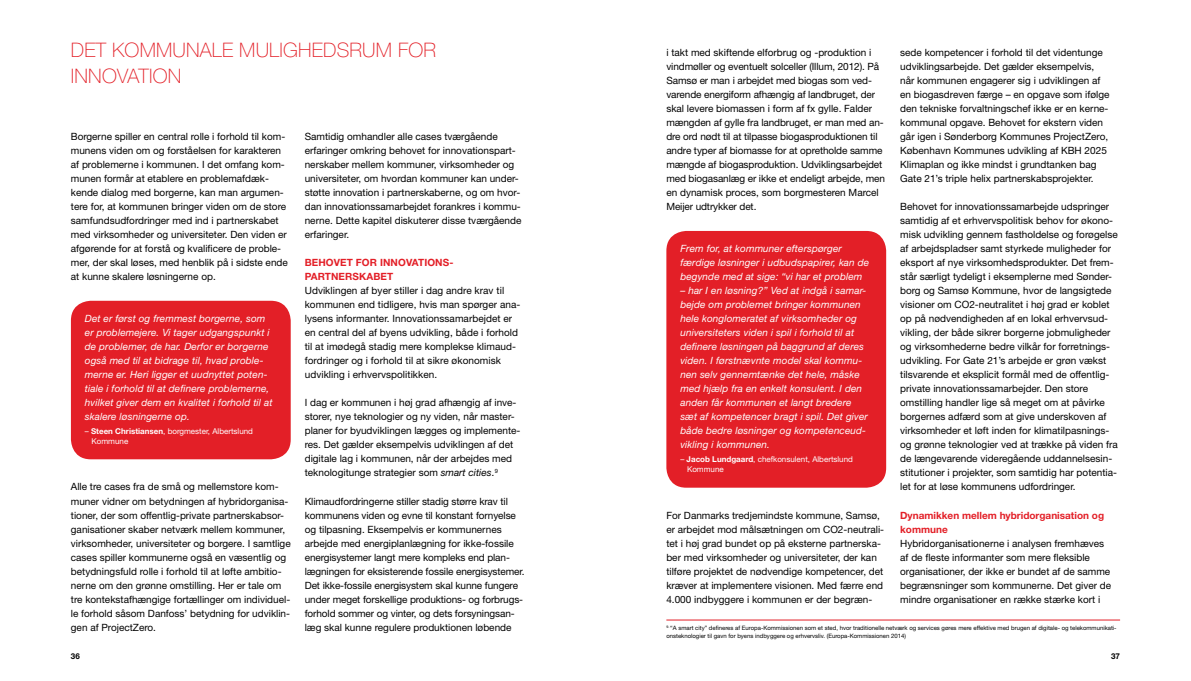
<style>
.page{position:relative;width:1191px;height:681px;background:#fff}
.page>*{position:absolute;margin:0;border:0;box-sizing:border-box;transform-origin:0 0}
.t1{font:100 20px/26px "Helvetica Neue LT";letter-spacing:.01em;color:#e31f27}
.t2{font:10px/14px "Helvetica Neue LT";color:#000}
.t3{font:italic 10px/14px "Helvetica Neue LT";letter-spacing:.01em;color:#fff}
.t4{font:700 10px/14px "Helvetica Neue LT";color:#e31f27}
.t5{font:8px/10px "Helvetica Neue LT";color:#fff}
.t6{font:700 8px "Helvetica Neue LT";color:#000}
.t7{font:6px/8px "Helvetica Neue LT";color:#000}
.s1{font-weight:700}
.s2{font-style:italic}
</style>
<div class="page">
<div style="left:666px;top:231px;width:220px;height:256px;background:#e31f27;border-radius:20px"></div>
<div style="left:71px;top:300px;width:220px;height:159px;background:#e31f27;border-radius:20px"></div>
<hr style="left:666px;top:619px;width:454px;height:1px;background:#e31f27">
<h1 class="t1" style="left:71px;top:36px;width:367px">DET KOMMUNALE MULIGHEDSRUM FOR<br>INNOVATION</h1>
<p class="t2" style="left:71px;top:129px;width:218px">Borgerne spiller en central rolle i forhold til kom&shy;munens viden om og forståelsen for karakteren af problemerne i kommunen. I det omfang kom&shy;munen formår at etablere en problemafdæk&shy;kende dialog med borgerne, kan man argumen&shy;tere for, at kommunen bringer viden om de store samfundsudfordringer med ind i partnerskabet med virksomheder og universiteter. Den viden er afgørende for at forstå og kvalificere de proble&shy;mer, der skal løses, med henblik på i sidste ende at kunne skalere løsningerne op.</p>
<p class="t3" style="left:85px;top:311px;width:189px">Det er først og fremmest borgerne, som er problemejere. Vi tager udgangspunkt i de problemer, de har. Derfor er borgerne også med til at bidrage til, hvad proble&shy;merne er. Heri ligger et uudnyttet poten&shy;tiale i forhold til at definere problemerne, hvilket giver dem en kvalitet i forhold til at skalere løsningerne op.</p>
<p class="t5" style="left:92px;top:426px;width:163px;text-indent:-7px">– <span class="s1">Steen Christiansen</span>, borgmester, Albertslund<br>Kommune</p>
<p class="t2" style="left:71px;top:479px;width:221px">Alle tre cases fra de små og mellemstore kom&shy;muner vidner om betydningen af hybridorganisa&shy;tioner, der som offentlig-private partnerskabsor&shy;ganisationer skaber netværk mellem kommuner, virksomheder, universiteter og borgere. I samtlige cases spiller kommunerne også en væsentlig og betydningsfuld rolle i forhold til at løfte ambitio&shy;nerne om den grønne omstilling. Her er tale om tre kontekstafhængige fortællinger om individuel&shy;le forhold såsom Danfoss’ betydning for udviklin&shy;gen af ProjectZero.</p>
<p class="t2" style="left:305px;top:129px;width:218px">Samtidig omhandler alle cases tværgående erfaringer omkring behovet for innovationspart&shy;nerskaber mellem kommuner, virksomheder og universiteter, om hvordan kommuner kan under&shy;støtte innovation i partnerskaberne, og om hvor&shy;dan innovationssamarbejdet forankres i kommu&shy;nerne. Dette kapitel diskuterer disse tværgående erfaringer.</p>
<p class="t4" style="left:305px;top:255px;width:150px">BEHOVET FOR INNOVATIONS-<br>PARTNERSKABET</p>
<p class="t2" style="left:305px;top:283px;width:217px">Udviklingen af byer stiller i dag andre krav til kommunen end tidligere, hvis man spørger ana&shy;lysens informanter. Innovationssamarbejdet er en central del af byens udvikling, både i forhold til at imødegå stadig mere komplekse klimaud&shy;fordringer og i forhold til at sikre økonomisk udvikling i erhvervspolitikken.</p>
<p class="t2" style="left:305px;top:395px;width:217px">I dag er kommunen i høj grad afhængig af inve&shy;storer, nye teknologier og ny viden, når master&shy;planer for byudviklingen lægges og implemente&shy;res. Det gælder eksempelvis udviklingen af det digitale lag i kommunen, når der arbejdes med teknologitunge strategier som <span class="s2">smart cities.</span><sup>9</sup></p>
<p class="t2" style="left:305px;top:493px;width:221px">Klimaudfordringerne stiller stadig større krav til kommunens viden og evne til konstant fornyelse og tilpasning. Eksempelvis er kommunernes arbejde med energiplanlægning for ikke-fossile energisystemer langt mere kompleks end plan&shy;lægningen for eksisterende fossile energisystemer.<br>Det ikke-fossile energisystem skal kunne fungere under meget forskellige produktions- og forbrugs&shy;forhold sommer og vinter, og dets forsyningsan&shy;læg skal kunne regulere produktionen løbende</p>
<p class="t2" style="left:666px;top:45px;width:220px">i takt med skiftende elforbrug og -produktion i vindmøller og eventuelt solceller (Illum, 2012). På Samsø er man i arbejdet med biogas som ved&shy;varende energiform afhængig af landbruget, der skal levere biomassen i form af fx gylle. Falder mængden af gylle fra landbruget, er man med an&shy;dre ord nødt til at tilpasse biogasproduktionen til andre typer af biomasse for at opretholde samme mængde af biogasproduktion. Udviklingsarbejdet med biogasanlæg er ikke et endeligt arbejde, men en dynamisk proces, som borgmesteren Marcel Meijer udtrykker det.</p>
<p class="t3" style="left:680px;top:241px;width:190px">Frem for, at kommuner efterspørger færdige løsninger i udbudspapirer, kan de begynde med at sige: “vi har et problem</p>
<p class="t3" style="left:680px;top:283px;width:189px">– har I en løsning?” Ved at indgå i samar&shy;bejde om problemet bringer kommunen hele konglomeratet af virksomheder og universiteters viden i spil i forhold til at definere løsningen på baggrund af deres viden. I førstnævnte model skal kommu&shy;nen selv gennemtænke det hele, måske med hjælp fra en enkelt konsulent. I den anden får kommunen et langt bredere sæt af kompetencer bragt i spil. Det giver både bedre løsninger og kompetenceud&shy;vikling i kommunen.</p>
<p class="t5" style="left:687px;top:454px;width:167px;text-indent:-7px">– <span class="s1">Jacob Lundgaard</span>, chefkonsulent, Albertslund<br>Kommune</p>
<p class="t2" style="left:666px;top:507px;width:219px">For Danmarks tredjemindste kommune, Samsø, er arbejdet mod målsætningen om CO2-neutrali&shy;tet i høj grad bundet op på eksterne partnerska&shy;ber med virksomheder og universiteter, der kan tilføre projektet de nødvendige kompetencer, det kræver at implementere visionen. Med færre end 4.000 indbyggere i kommunen er der begræn-</p>
<p class="t2" style="left:900px;top:45px;width:211px">sede kompetencer i forhold til det videntunge udviklingsarbejde. Det gælder eksempelvis, når kommunen engagerer sig i udviklingen af en biogasdreven færge – en opgave som ifølge den tekniske forvaltningschef ikke er en kerne&shy;kommunal opgave. Behovet for ekstern viden går igen i Sønderborg Kommunes ProjectZero, København Kommunes udvikling af KBH 2025<br>Klimaplan og ikke mindst i grundtanken bag Gate 21’s triple helix partnerskabsprojekter.</p>
<p class="t2" style="left:900px;top:199px;width:219px">Behovet for innovationssamarbejde udspringer samtidig af et erhvervspolitisk behov for økono&shy;misk udvikling gennem fastholdelse og forøgelse af arbejdspladser samt styrkede muligheder for eksport af nye virksomhedsprodukter. Det frem&shy;står særligt tydeligt i eksemplerne med Sønder&shy;borg og Samsø Kommune, hvor de langsigtede visioner om CO2-neutralitet i høj grad er koblet op på nødvendigheden af en lokal erhvervsud&shy;vikling, der både sikrer borgerne jobmuligheder og virksomhederne bedre vilkår for forretnings&shy;udvikling. For Gate 21’s arbejde er grøn vækst tilsvarende et eksplicit formål med de offentlig&shy;private innovationssamarbejder. Den store omstilling handler lige så meget om at påvirke borgernes adfærd som at give underskoven af virksomheder et løft inden for klimatilpasnings&shy;og grønne teknologier ved at trække på viden fra de længevarende videregående uddannelsesin&shy;stitutioner i projekter, som samtidig har potentia&shy;let for at løse kommunens udfordringer.</p>
<p class="t4" style="left:900px;top:507px;width:205px">Dynamikken mellem hybridorganisation og kommune</p>
<p class="t2" style="left:900px;top:535px;width:212px">Hybridorganisationerne i analysen fremhæves af de fleste informanter som mere fleksible organisationer, der ikke er bundet af de samme begrænsninger som kommunerne. Det giver de mindre organisationer en række stærke kort i</p>
<p class="t7" style="left:666px;top:624px;width:452px"><sup>9.</sup> “A smart city” defineres af Europa-Kommissionen som et sted, hvor traditionelle netværk og services gøres mere effektive med brugen af digitale- og telekommunikati&shy;onsteknologier til gavn for byens indbyggere og erhvervsliv. (Europa-Kommissionen 2014)</p>
<p class="t6" style="left:71px;top:650px;width:11px">36</p>
<p class="t6" style="left:1111px;top:650px;width:11px">37</p>
</div>
